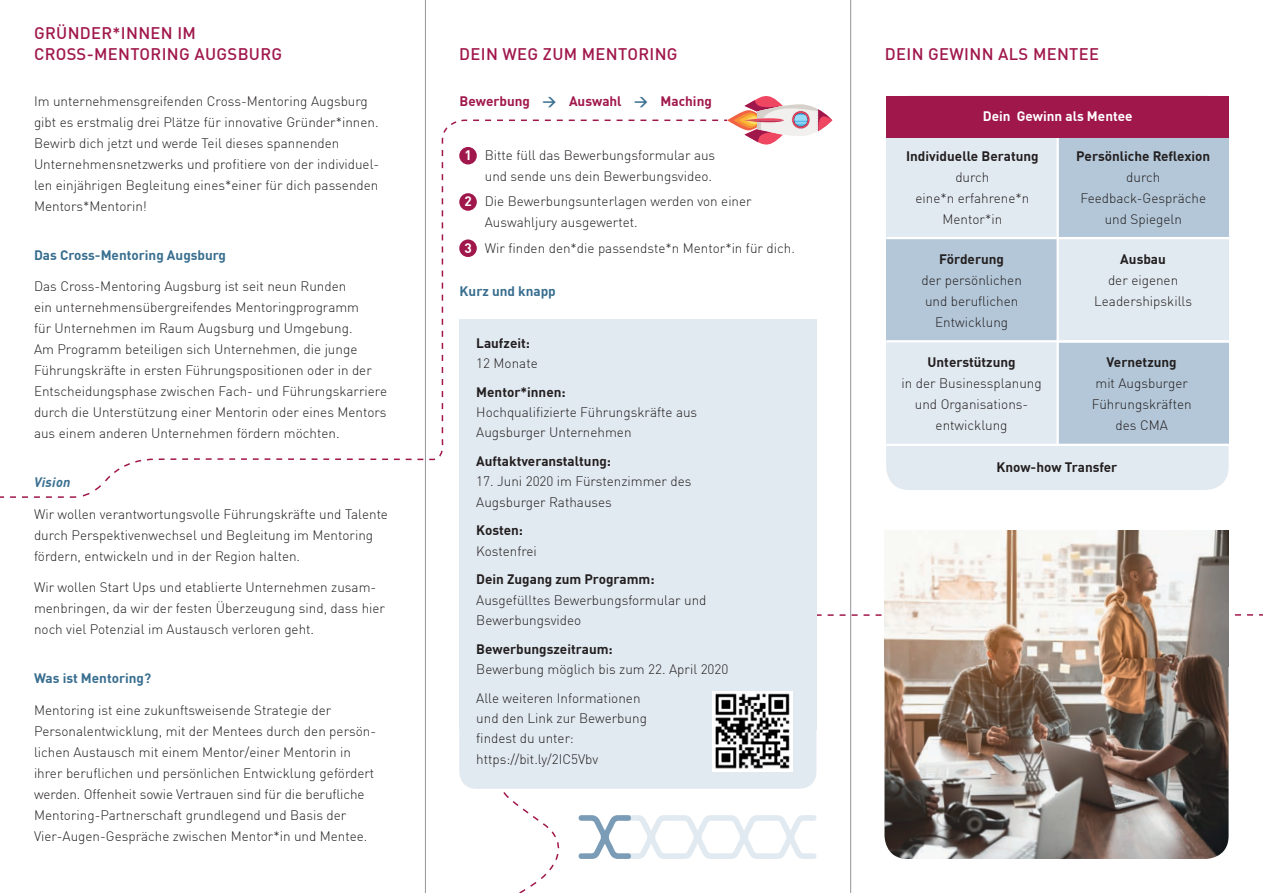
<style>
.page{position:relative;width:1263px;height:893px;background:#fff}
.page>*{position:absolute;margin:0;border:0;box-sizing:border-box;transform-origin:0 0}
.t1{font:500 16.5px/21px "DIN Offc";letter-spacing:.02em;color:#a0174b}
.t2{font:300 13.5px/21px "DIN Offc";color:#231f20}
.t3{font:700 13.5px "DIN Offc";color:#231f20}
.t4{font:700 13.5px "DIN Offc";color:#386e8f}
.t5{font:700 13.5px "DIN Offc";color:#a0174b}
.t6{font:700 13.5px "DIN Offc";color:#fff}
.t7{font:italic 700 13.5px "DIN Offc";letter-spacing:.02em;color:#386e8f}
.s1{color:#386e8f}
.s2{font-weight:700;color:#fff}
</style>
<div class="page">
<svg style="left:816px;top:613px;width:447px;height:118px"></svg>
<svg style="left:465px;top:785px;width:95px;height:108px"></svg>
<svg style="left:578px;top:815px;width:238px;height:44px"></svg>
<div style="left:886px;top:96px;width:342px;height:394px;background:#e2eaf1;border-radius:23px"></div>
<div style="left:886px;top:239px;width:172px;height:102px;background:#b4c7d8"></div>
<div style="left:1059px;top:138px;width:170px;height:100px;background:#b4c7d8"></div>
<div style="left:1059px;top:343px;width:170px;height:102px;background:#b4c7d8"></div>
<hr style="left:886px;top:340px;width:343px;height:2px;background:#fff">
<hr style="left:886px;top:444px;width:343px;height:2px;background:#fff">
<hr style="left:886px;top:237px;width:343px;height:2px;background:#fff">
<hr style="left:1056px;top:129px;width:3px;height:317px;background:#fff">
<div style="left:886px;top:96px;width:342px;height:42px;background:#a0174b"></div>
<div style="left:459px;top:618px;width:357px;height:171px;background:#e2eaf1;border-radius:17px"></div>
<div style="left:459px;top:319px;width:357px;height:411px;background:#e2eaf1"></div>
<img style="left:712px;top:691px;width:80px;height:80px">
<img style="left:884px;top:666px;width:344px;height:193px">
<svg style="left:729px;top:96px;width:103px;height:49px"></svg>
<img style="left:884px;top:531px;width:344px;height:135px">
<svg style="left:0;top:119px;width:729px;height:379px"></svg>
<hr style="left:425px;top:0;width:1px;height:893px;background:#939598">
<hr style="left:850px;top:0;width:1px;height:893px;background:#939598">
<p class="t1" style="left:34px;top:22px;width:250px">GRÜNDER*INNEN IM<br>CROSS-MENTORING AUGSBURG</p>
<p class="t2" style="left:34px;top:90px;width:347px">Im unternehmensgreifenden Cross-Mentoring Augsburg gibt es erstmalig drei Plätze für innovative Gründer*innen.<br>Bewirb dich jetzt und werde Teil dieses spannenden Unternehmensnetzwerks und profitiere von der individuel&shy;len einjährigen Begleitung eines*einer für dich passenden Mentors*Mentorin!</p>
<p class="t4" style="left:34px;top:246px;width:194px">Das Cross-Mentoring Augsburg</p>
<p class="t2" style="left:34px;top:276px;width:355px">Das Cross-Mentoring Augsburg ist seit neun Runden<br>ein unternehmensübergreifendes Mentoringprogramm<br>für Unternehmen im Raum Augsburg und Umgebung.<br>Am Programm beteiligen sich Unternehmen, die junge Führungskräfte in ersten Führungspositionen oder in der Entscheidungsphase zwischen Fach- und Führungskarriere durch die Unterstützung einer Mentorin oder eines Mentors aus einem anderen Unternehmen fördern möchten.</p>
<p class="t7" style="left:34px;top:473px;width:38px">Vision</p>
<p class="t2" style="left:34px;top:503px;width:355px">Wir wollen verantwortungsvolle Führungskräfte und Talente durch Perspektivenwechsel und Begleitung im Mentoring fördern, entwickeln und in der Region halten.</p>
<p class="t2" style="left:34px;top:577px;width:353px">Wir wollen Start Ups und etablierte Unternehmen zusam&shy;menbringen, da wir der festen Überzeugung sind, dass hier noch viel Potenzial im Austausch verloren geht.</p>
<p class="t4" style="left:34px;top:669px;width:119px">Was ist Mentoring?</p>
<p class="t2" style="left:34px;top:699px;width:344px">Mentoring ist eine zukunftsweisende Strategie der Personalentwicklung, mit der Mentees durch den persön&shy;lichen Austausch mit einem Mentor/einer Mentorin in ihrer beruflichen und persönlichen Entwicklung gefördert werden. Offenheit sowie Vertrauen sind für die berufliche Mentoring-Partnerschaft grundlegend und Basis der Vier-Augen-Gespräche zwischen Mentor*in und Mentee.</p>
<p class="t1" style="left:459px;top:43px;width:220px">DEIN WEG ZUM MENTORING</p>
<p class="t5" style="left:460px;top:92px;width:254px">Bewerbung <span class="s1">→</span> Auswahl <span class="s1">→</span> Maching</p>
<p class="t2" style="left:464px;top:144px;width:252px;text-align:right"><span class="s2">1</span> Bitte füll das Bewerbungsformular aus und sende uns dein Bewerbungsvideo.</p>
<p class="t2" style="left:485px;top:191px;width:268px;text-indent:-20px"><span class="s2">2</span> Die Bewerbungsunterlagen werden von einer<br>Auswahljury ausgewertet.</p>
<p class="t2" style="left:464px;top:237px;width:332px"><span class="s2">3</span> Wir finden den*die passendste*n Mentor*in für dich.</p>
<p class="t4" style="left:460px;top:283px;width:98px">Kurz und knapp</p>
<p class="t3" style="left:476px;top:334px;width:55px">Laufzeit:</p>
<p class="t2" style="left:476px;top:353px;width:63px">12 Monate</p>
<p class="t3" style="left:476px;top:383px;width:91px">Mentor*innen:</p>
<p class="t2" style="left:476px;top:402px;width:222px;line-height:20.2px">Hochqualifizierte Führungskräfte aus<br>Augsburger Unternehmen</p>
<p class="t3" style="left:476px;top:452px;width:136px">Auftaktveranstaltung:</p>
<p class="t2" style="left:476px;top:471px;width:217px;line-height:20.2px">17. Juni 2020 im Fürstenzimmer des<br>Augsburger Rathauses</p>
<p class="t3" style="left:476px;top:522px;width:48px">Kosten:</p>
<p class="t2" style="left:476px;top:540px;width:62px">Kostenfrei</p>
<p class="t3" style="left:476px;top:571px;width:180px">Dein Zugang zum Programm:</p>
<p class="t2" style="left:476px;top:590px;width:232px;line-height:20.2px">Ausgefülltes Bewerbungsformular und<br>Bewerbungsvideo</p>
<p class="t3" style="left:476px;top:640px;width:138px">Bewerbungszeitraum:</p>
<p class="t2" style="left:476px;top:655px;width:254px;line-height:28.8px">Bewerbung möglich bis zum 22. April 2020<br>Alle weiteren Informationen</p>
<p class="t2" style="left:476px;top:708px;width:172px;line-height:20.2px">und den Link zur Bewerbung findest du unter: https://bit.ly/2IC5Vbv</p>
<p class="t1" style="left:885px;top:43px;width:216px">DEIN GEWINN ALS MENTEE</p>
<p class="t6" style="left:983px;top:107px;width:151px">Dein Gewinn als Mentee</p>
<p class="t3" style="left:906px;top:148px;width:134px">Individuelle Beratung</p>
<p class="t2" style="left:915px;top:167px;width:116px;text-align:center">durch<br>eine*n erfahrene*n<br>Mentor*in</p>
<p class="t3" style="left:939px;top:250px;width:66px">Förderung</p>
<p class="t2" style="left:921px;top:269px;width:102px;text-align:center">der persönlichen und beruflichen<br>Entwicklung</p>
<p class="t3" style="left:927px;top:353px;width:90px">Unterstützung</p>
<p class="t2" style="left:901px;top:373px;width:142px;text-align:center">in der Businessplanung und Organisations&shy;entwicklung</p>
<p class="t3" style="left:1076px;top:148px;width:136px">Persönliche Reflexion</p>
<p class="t2" style="left:1080px;top:167px;width:127px;text-align:center">durch<br>Feedback-Gespräche und Spiegeln</p>
<p class="t3" style="left:1120px;top:250px;width:47px">Ausbau</p>
<p class="t2" style="left:1094px;top:269px;width:99px;text-align:center">der eigenen<br>Leadershipskills</p>
<p class="t3" style="left:1107px;top:353px;width:72px">Vernetzung</p>
<p class="t2" style="left:1092px;top:373px;width:101px;text-align:center">mit Augsburger<br>Führungskräften des CMA</p>
<p class="t3" style="left:996px;top:458px;width:123px">Know-how Transfer</p>
</div>
